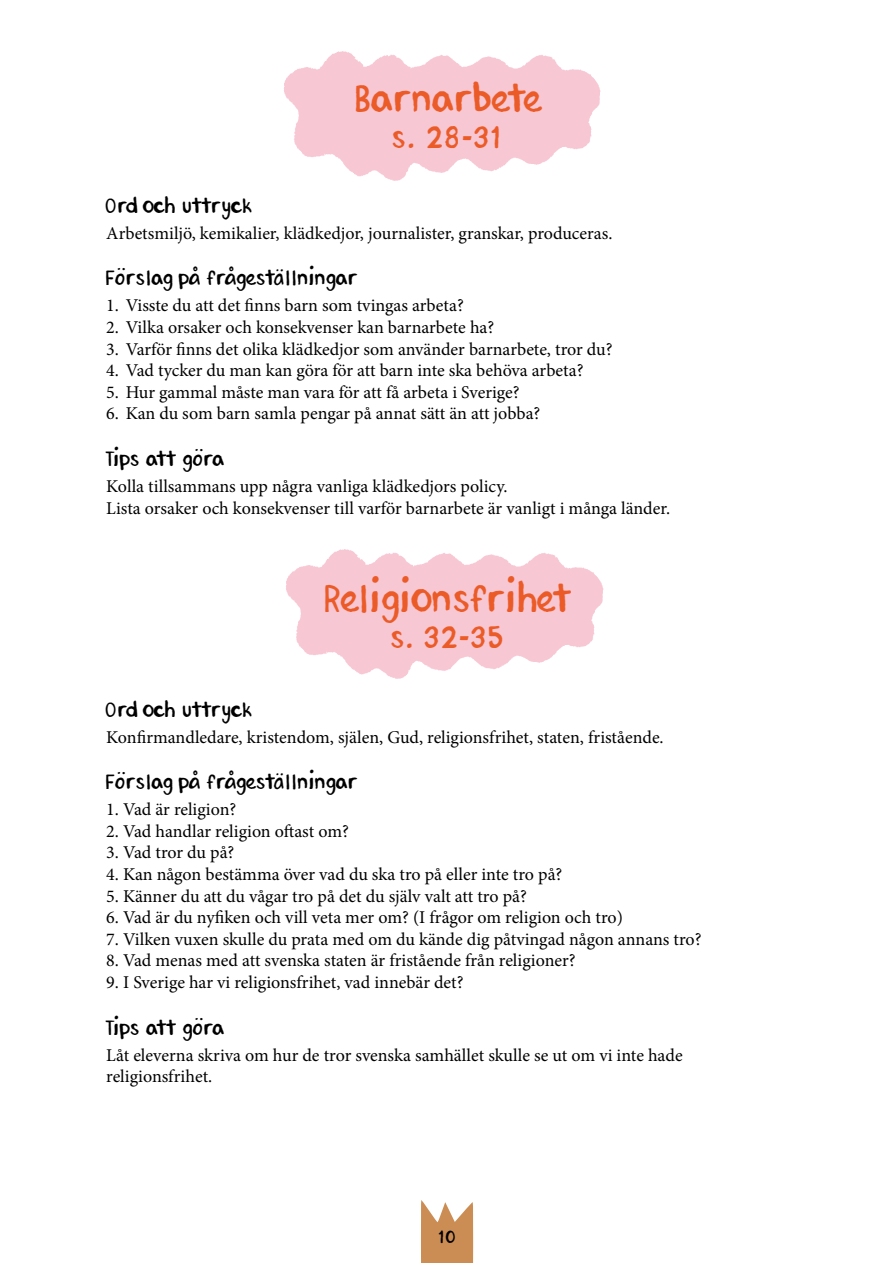
<style>
.page{position:relative;width:893px;height:1263px;background:#fff}
.page>*{position:absolute;margin:0;border:0;box-sizing:border-box;transform-origin:0 0}
.t1{font:39px "andreapippins";letter-spacing:.04em;color:#eb5b27}
.t2{font:31.5px "andreapippins";letter-spacing:.06em;color:#eb5b27}
.t3{font:21px "andreapippins";letter-spacing:.04em;color:#000}
.t4{font:21px "andreapippins";letter-spacing:.06em;color:#000}
.t5{font:18px/21.6px "Minion Pro";color:#000}
.t6{font:18px "andreapippins";color:#000}
</style>
<div class="page">
<svg style="left:421px;top:1200px;width:53px;height:63px"></svg>
<img style="left:286px;top:549px;width:318px;height:130px">
<img style="left:284px;top:51px;width:317px;height:130px">
<h1 class="t1" style="left:354px;top:75px;width:187px">Barnarbete</h1>
<h2 class="t2" style="left:392px;top:118px;width:111px">s. 28-31</h2>
<p class="t4" style="left:106px;top:193px;width:146px">Ord och uttryck</p>
<p class="t5" style="left:106px;top:222px;width:508px">Arbetsmiljö, kemikalier, klädkedjor, journalister, granskar, produceras.</p>
<p class="t3" style="left:106px;top:266px;width:253px">Förslag på frågeställningar</p>
<p class="t5" style="left:106px;top:295px;width:359px">1. Visste du att det finns barn som tvingas arbeta?</p>
<p class="t5" style="left:106px;top:316px;width:389px">2. Vilka orsaker och konsekvenser kan barnarbete ha?</p>
<p class="t5" style="left:106px;top:338px;width:508px">3. Varför finns det olika klädkedjor som använder barnarbete, tror du?</p>
<p class="t5" style="left:106px;top:360px;width:479px">4. Vad tycker du man kan göra för att barn inte ska behöva arbeta?</p>
<p class="t5" style="left:106px;top:381px;width:415px">5. Hur gammal måste man vara för att få arbeta i Sverige?</p>
<p class="t5" style="left:106px;top:403px;width:436px">6. Kan du som barn samla pengar på annat sätt än att jobba?</p>
<p class="t3" style="left:106px;top:446px;width:119px">Tips att göra</p>
<p class="t5" style="left:106px;top:475px;width:565px">Kolla tillsammans upp några vanliga klädkedjors policy.<br>Lista orsaker och konsekvenser till varför barnarbete är vanligt i många länder.</p>
<h1 class="t1" style="left:324px;top:576px;width:247px">Religionsfrihet</h1>
<h2 class="t2" style="left:390px;top:619px;width:114px">s. 32-35</h2>
<p class="t4" style="left:106px;top:697px;width:146px">Ord och uttryck</p>
<p class="t5" style="left:106px;top:726px;width:559px">Konfirmandledare, kristendom, själen, Gud, religionsfrihet, staten, fristående.</p>
<p class="t3" style="left:106px;top:770px;width:253px">Förslag på frågeställningar</p>
<p class="t5" style="left:106px;top:799px;width:132px">1. Vad är religion?</p>
<p class="t5" style="left:106px;top:820px;width:244px">2. Vad handlar religion oftast om?</p>
<p class="t5" style="left:106px;top:842px;width:130px">3. Vad tror du på?</p>
<p class="t5" style="left:106px;top:863px;width:458px">4. Kan någon bestämma över vad du ska tro på eller inte tro på?</p>
<p class="t5" style="left:106px;top:885px;width:422px">5. Känner du att du vågar tro på det du själv valt att tro på?</p>
<p class="t5" style="left:106px;top:907px;width:518px">6. Vad är du nyfiken och vill veta mer om? (I frågor om religion och tro)</p>
<p class="t5" style="left:106px;top:928px;width:597px">7. Vilken vuxen skulle du prata med om du kände dig påtvingad någon annans tro?</p>
<p class="t5" style="left:106px;top:950px;width:471px">8. Vad menas med att svenska staten är fristående från religioner?</p>
<p class="t5" style="left:106px;top:971px;width:359px">9. I Sverige har vi religionsfrihet, vad innebär det?</p>
<p class="t3" style="left:106px;top:1015px;width:119px">Tips att göra</p>
<p class="t5" style="left:106px;top:1044px;width:578px">Låt eleverna skriva om hur de tror svenska samhället skulle se ut om vi inte hade religionsfrihet.</p>
<p class="t6" style="left:438px;top:1226px;width:18px">10</p>
</div>
